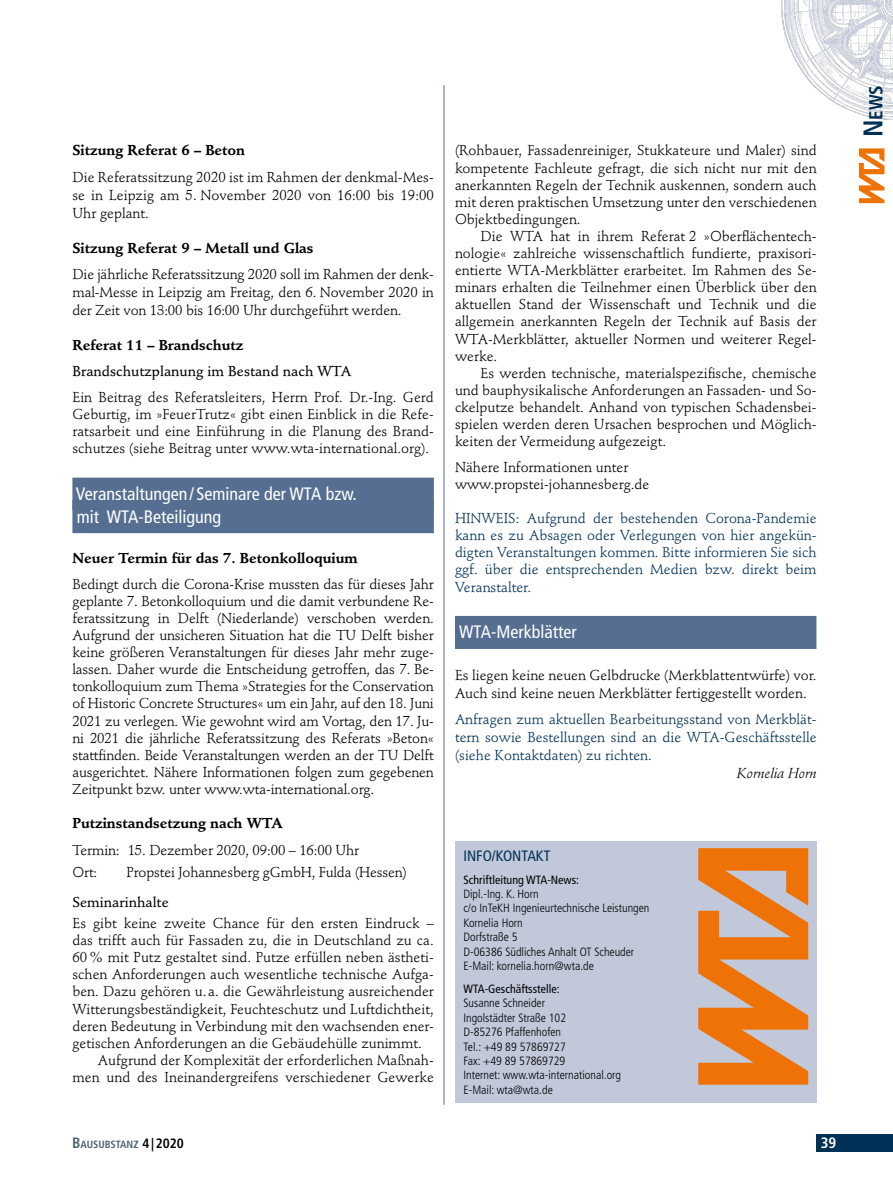
<style>
.page{position:relative;width:893px;height:1191px;background:#fff}
.page>*{position:absolute;margin:0;border:0;box-sizing:border-box;transform-origin:0 0}
.t1{font:700 condensed 18.9px "Frutiger LT Std";color:#003055}
.Info_Kopfzeile_WTA{font:condensed 18px/22.5px "Frutiger LT Std";color:#fff}
.Grundschrift_ohne_Ei{font:condensed 18px "Frutiger LT Std";color:#fff}
.Ü3{font:condensed 15px "Frutiger LT Std";color:#003055}
.t2{font:700 condensed 15px "Frutiger LT Std";color:#fff}
.Grundschrift_ohne_Ei-2{font:14.25px/17.1px "Stempel Schneidler Std";color:#000;text-align:justify}
.Grundschrift_mit_Ein{font:14.25px/17.1px "Stempel Schneidler Std";color:#000;text-align:justify}
.Grundschrift_ohne_Ei-3{font:14.25px/17.1px "Stempel Schneidler Std";color:#003055;text-align:justify}
.Grundschrift_ohne_Ei-4{font:700 14.25px "Stempel Schneidler Std";color:#000}
.Grundschrift_ohne_Ei-5{font:500 14.25px "Stempel Schneidler Std";color:#000}
.Grundschrift_ohne_Ei-6{font:italic 14.25px "Stempel Schneidler Std";color:#000}
.Bild-_Tabellen-_Info{font:300 condensed 12px/14.4px "Frutiger LT Std";color:#000}
.t3{font:700 condensed 10.5px "Frutiger LT Std";color:#4c626c}
.s1{font-size:15px}
.s2{font-size:13.5px;color:#000}
.s3{font-weight:400;font-stretch:normal;font-size:13.5px;color:#000}
.s4{font-weight:400}
.s5{font-size:27px}
</style>
<div class="page">
<div style="left:816px;top:1134px;width:77px;height:17px;background:#003055"></div>
<svg style="left:859px;top:148px;width:25px;height:55px"></svg>
<img style="left:781px;top:0;width:112px;height:120px">
<div style="left:455px;top:841px;width:361px;height:261px;background:#c1c8d9"></div>
<svg style="left:698px;top:848px;width:110px;height:236px"></svg>
<hr style="left:444px;top:85px;width:1px;height:1019px;background:#566e91">
<div style="left:72px;top:477px;width:362px;height:33px;background:#566e91"></div>
<div style="left:72px;top:500px;width:362px;height:33px;background:#566e91"></div>
<div style="left:455px;top:616px;width:361px;height:33px;background:#566e91"></div>
<p class="Grundschrift_ohne_Ei-4" style="left:72px;top:142px;width:174px">Sitzung Referat 6 – Beton</p>
<p class="Grundschrift_ohne_Ei-2" style="left:72px;top:168px;width:363px;line-height:18px">Die Referatssitzung 2020 ist im Rahmen der denkmal-Mes&shy;se in Leipzig am 5. November 2020 von 16:00 bis 19:00<br>Uhr geplant.</p>
<p class="Grundschrift_ohne_Ei-4" style="left:72px;top:239px;width:243px">Sitzung Referat 9 – Metall und Glas</p>
<p class="Grundschrift_ohne_Ei-2" style="left:72px;top:266px;width:363px;line-height:18px">Die jährliche Referatssitzung 2020 soll im Rahmen der denk&shy;mal-Messe in Leipzig am Freitag, den 6. November 2020 in der Zeit von 13:00 bis 16:00 Uhr durchgeführt werden.</p>
<p class="Grundschrift_ohne_Ei-4" style="left:72px;top:337px;width:172px">Referat 11 – Brandschutz</p>
<p class="Grundschrift_ohne_Ei-5" style="left:72px;top:363px;width:280px">Brandschutzplanung im Bestand nach WTA</p>
<p class="Grundschrift_ohne_Ei-2" style="left:72px;top:388px;width:363px">Ein Beitrag des Referatsleiters, Herrn Prof. Dr.-Ing. Gerd Geburtig, im »FeuerTrutz« gibt einen Einblick in die Refe&shy;ratsarbeit und eine Einführung in die Planung des Brand&shy;schutzes (siehe Beitrag unter www.wta-international.org).</p>
<p class="Info_Kopfzeile_WTA" style="left:76px;top:483px;width:282px">Veranstaltungen / Seminare der WTA bzw. mit WTA-Beteiligung</p>
<p class="Grundschrift_ohne_Ei-4" style="left:72px;top:549px;width:287px">Neuer Termin für das 7. Betonkolloquium</p>
<p class="Grundschrift_ohne_Ei-2" style="left:72px;top:575px;width:363px">Bedingt durch die Corona-Krise mussten das für dieses Jahr geplante 7. Betonkolloquium und die damit verbundene Re&shy;feratssitzung in Delft (Niederlande) verschoben werden.<br>Aufgrund der unsicheren Situation hat die TU Delft bisher keine größeren Veranstaltungen für dieses Jahr mehr zuge&shy;lassen. Daher wurde die Entscheidung getroffen, das 7. Be&shy;tonkolloquium zum Thema »Strategies for the Conservation of Historic Concrete Structures« um ein Jahr, auf den 18. Juni 2021 zu verlegen. Wie gewohnt wird am Vortag, den 17. Ju&shy;ni 2021 die jährliche Referatssitzung des Referats »Beton« stattfinden. Beide Veranstaltungen werden an der TU Delft ausgerichtet. Nähere Informationen folgen zum gegebenen Zeitpunkt bzw. unter www.wta-international.org.</p>
<p class="Grundschrift_ohne_Ei-4" style="left:72px;top:814px;width:212px">Putzinstandsetzung nach WTA</p>
<p class="Grundschrift_ohne_Ei-2" style="left:72px;top:841px;width:288px">Termin: 15. Dezember 2020, 09:00 – 16:00 Uhr</p>
<p class="Grundschrift_ohne_Ei-2" style="left:72px;top:863px;width:26px">Ort:</p>
<p class="Grundschrift_ohne_Ei-2" style="left:126px;top:863px;width:282px">Propstei Johannesberg gGmbH, Fulda (Hessen)</p>
<p class="Grundschrift_ohne_Ei-5" style="left:72px;top:893px;width:98px">Seminarinhalte</p>
<p class="Grundschrift_ohne_Ei-2" style="left:72px;top:914px;width:363px">Es gibt keine zweite Chance für den ersten Eindruck – das trifft auch für Fassaden zu, die in Deutschland zu ca.<br>60% mit Putz gestaltet sind. Putze erfüllen neben ästheti&shy;schen Anforderungen auch wesentliche technische Aufga&shy;ben. Dazu gehören u. a. die Gewährleistung ausreichender Witterungsbeständigkeit, Feuchteschutz und Luftdichtheit, deren Bedeutung in Verbindung mit den wachsenden ener&shy;getischen Anforderungen an die Gebäudehülle zunimmt.</p>
<p class="Grundschrift_mit_Ein" style="left:72px;top:1051px;width:363px;text-align:right">Aufgrund der Komplexität der erforderlichen Maßnah&shy;men und des Ineinandergreifens verschiedener Gewerke</p>
<p class="t3" style="left:72px;top:1138px;width:113px"><span class="s1">B</span>AUSUBSTANZ <span class="s2">4</span><span class="s3">|</span><span class="s2">2020</span></p>
<p class="Grundschrift_mit_Ein" style="left:455px;top:142px;width:363px">(Rohbauer, Fassadenreiniger, Stukkateure und Maler) sind kompetente Fachleute gefragt, die sich nicht nur mit den anerkannten Regeln der Technik auskennen, sondern auch mit deren praktischen Umsetzung unter den verschiedenen Objektbedingungen.</p>
<p class="Grundschrift_mit_Ein" style="left:455px;top:228px;width:363px;text-indent:26px">Die WTA hat in ihrem Referat 2 »Oberflächentech&shy;nologie« zahlreiche wissenschaftlich fundierte, praxisori&shy;entierte WTA-Merkblätter erarbeitet. Im Rahmen des Se&shy;minars erhalten die Teilnehmer einen Überblick über den aktuellen Stand der Wissenschaft und Technik und die allgemein anerkannten Regeln der Technik auf Basis der WTA-Merkblätter, aktueller Normen und weiterer Regel&shy;werke.</p>
<p class="Grundschrift_mit_Ein" style="left:455px;top:364px;width:363px;text-indent:26px">Es werden technische, materialspezifische, chemische und bauphysikalische Anforderungen an Fassaden- und So&shy;ckelputze behandelt. Anhand von typischen Schadensbei&shy;spielen werden deren Ursachen besprochen und Möglich&shy;keiten der Vermeidung aufgezeigt.</p>
<p class="Grundschrift_ohne_Ei-2" style="left:455px;top:458px;width:196px">Nähere Informationen unter www.propstei-johannesberg.de</p>
<p class="Grundschrift_ohne_Ei-3" style="left:455px;top:510px;width:363px">HINWEIS: Aufgrund der bestehenden Corona-Pandemie kann es zu Absagen oder Verlegungen von hier angekün&shy;digten Veranstaltungen kommen. Bitte informieren Sie sich ggf. über die entsprechenden Medien bzw. direkt beim Veranstalter.</p>
<p class="Grundschrift_ohne_Ei" style="left:459px;top:621px;width:119px">WTA-Merkblätter</p>
<p class="Grundschrift_ohne_Ei-2" style="left:455px;top:666px;width:363px;line-height:18px">Es liegen keine neuen Gelbdrucke (Merkblattentwürfe) vor.<br>Auch sind keine neuen Merkblätter fertiggestellt worden.</p>
<p class="Grundschrift_ohne_Ei-3" style="left:455px;top:710px;width:363px;line-height:18px">Anfragen zum aktuellen Bearbeitungsstand von Merkblät&shy;tern sowie Bestellungen sind an die WTA-Geschäftsstelle (siehe Kontaktdaten) zu richten.</p>
<p class="Grundschrift_ohne_Ei-6" style="left:737px;top:765px;width:81px">Kornelia Horn</p>
<p class="Ü3" style="left:463px;top:846px;width:88px">INFO/KONTAKT</p>
<p class="Bild-_Tabellen-_Info" style="left:463px;top:872px;width:188px"><span class="s4">Schriftleitung WTA-News:<br></span>Dipl.-Ing. K. Horn<br>c/o InTeKH Ingenieurtechnische Leistungen<br>Kornelia Horn<br>Dorfstraße 5<br>D-06386 Südliches Anhalt OT Scheuder<br>E-Mail: kornelia.horn@wta.de</p>
<p class="Bild-_Tabellen-_Info" style="left:463px;top:981px;width:159px"><span class="s4">WTA-Geschäftsstelle:<br></span>Susanne Schneider<br>Ingolstädter Straße 102<br>D-85276 Pfaffenhofen<br>Tel.: +49 89 57869727<br>Fax: +49 89 57869729<br>Internet: www.wta-international.org<br>E-Mail: wta@wta.de</p>
<p class="t2" style="left:821px;top:1134px;width:17px">39</p>
<h1 class="t1" style="left:865px;top:137px;width:54px;rotate:-90deg"><span class="s5">N</span>EWS</h1>
</div>
